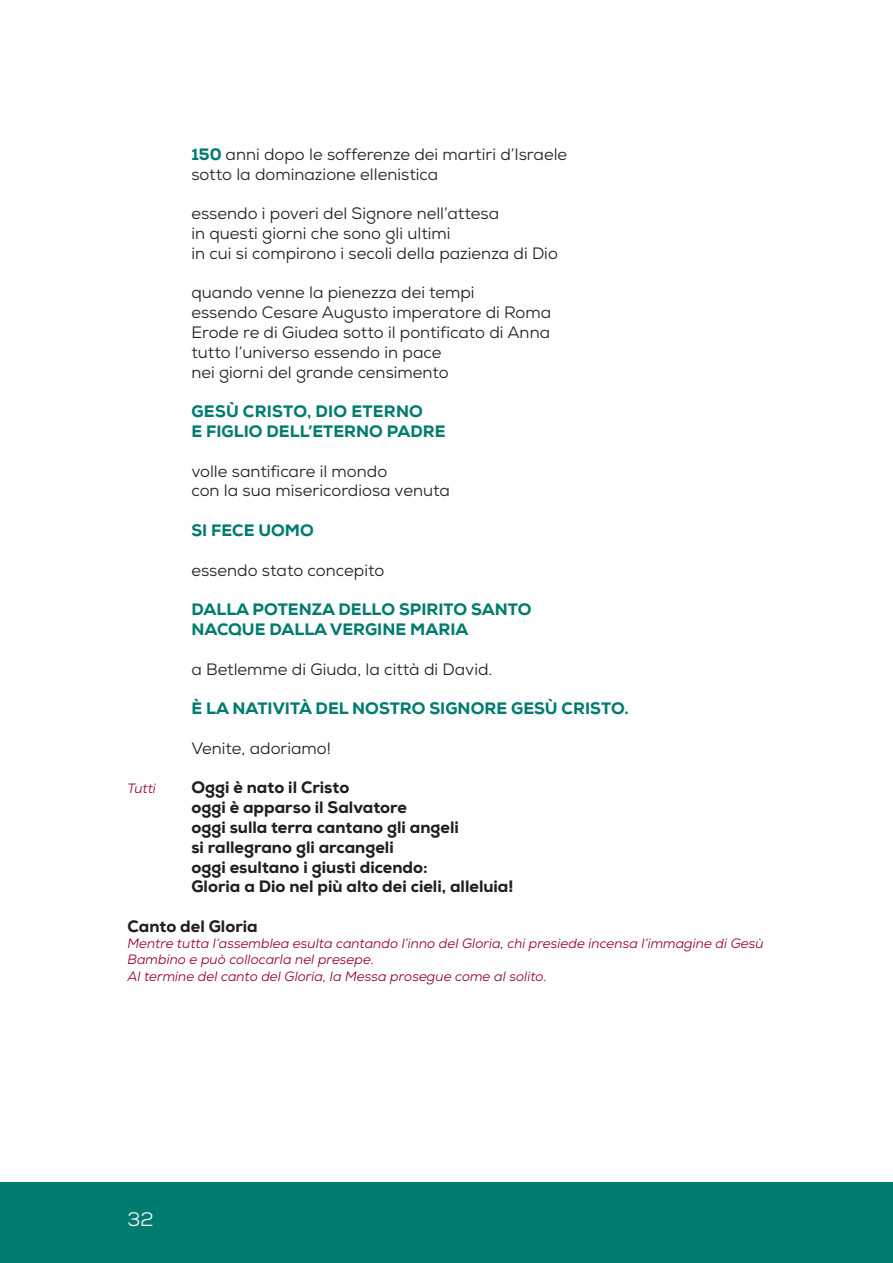
<style>
.page{position:relative;width:893px;height:1263px;background:#fff}
.page>*{position:absolute;margin:0;border:0;box-sizing:border-box;transform-origin:0 0}
.t1{font:19.5px "Nexa";color:#fff}
.Normale{font:16.5px "Nexa";color:#231f20}
.Normale-2{font:800 16.5px "Nexa";color:#231f20}
.Normale-3{font:800 16.5px "Nexa";color:#007b6f}
.Normale-4{font:italic 13.5px/16.2px "Nexa";color:#903}
.s1{font-weight:800;color:#007b6f}
</style>
<div class="page">
<div style="left:0;top:1182px;width:893px;height:81px;background:#007b6f"></div>
<p class="Normale" style="left:191px;top:144px;width:377px"><span class="s1">150</span> anni dopo le sofferenze dei martiri d’Israele</p>
<p class="Normale" style="left:191px;top:163px;width:248px">sotto la dominazione ellenistica</p>
<p class="Normale" style="left:191px;top:203px;width:309px">essendo i poveri del Signore nell’attesa</p>
<p class="Normale" style="left:191px;top:223px;width:261px">in questi giorni che sono gli ultimi</p>
<p class="Normale" style="left:191px;top:243px;width:368px">in cui si compirono i secoli della pazienza di Dio</p>
<p class="Normale" style="left:191px;top:282px;width:285px">quando venne la pienezza dei tempi</p>
<p class="Normale" style="left:191px;top:302px;width:361px">essendo Cesare Augusto imperatore di Roma</p>
<p class="Normale" style="left:191px;top:322px;width:360px">Erode re di Giudea sotto il pontificato di Anna</p>
<p class="Normale" style="left:191px;top:342px;width:252px">tutto l’universo essendo in pace</p>
<p class="Normale" style="left:191px;top:361px;width:259px">nei giorni del grande censimento</p>
<p class="Normale-3" style="left:191px;top:401px;width:233px">GESÙ CRISTO, DIO ETERNO</p>
<p class="Normale-3" style="left:191px;top:421px;width:256px">E FIGLIO DELL’ETERNO PADRE</p>
<p class="Normale" style="left:191px;top:460px;width:197px">volle santificare il mondo</p>
<p class="Normale" style="left:191px;top:480px;width:260px">con la sua misericordiosa venuta</p>
<p class="Normale-3" style="left:191px;top:520px;width:124px">SI FECE UOMO</p>
<p class="Normale" style="left:191px;top:559px;width:194px">essendo stato concepito</p>
<p class="Normale-3" style="left:191px;top:599px;width:342px">DALLA POTENZA DELLO SPIRITO SANTO</p>
<p class="Normale-3" style="left:191px;top:619px;width:279px">NACQUE DALLA VERGINE MARIA</p>
<p class="Normale" style="left:191px;top:658px;width:302px">a Betlemme di Giuda, la città di David.</p>
<p class="Normale-3" style="left:191px;top:698px;width:439px">È LA NATIVITÀ DEL NOSTRO SIGNORE GESÙ CRISTO.</p>
<p class="Normale" style="left:191px;top:738px;width:141px">Venite, adoriamo!</p>
<p class="Normale-4" style="left:128px;top:781px;width:30px">Tutti</p>
<p class="Normale-2" style="left:191px;top:777px;width:160px">Oggi è nato il Cristo</p>
<p class="Normale-2" style="left:191px;top:797px;width:217px">oggi è apparso il Salvatore</p>
<p class="Normale-2" style="left:191px;top:817px;width:269px">oggi sulla terra cantano gli angeli</p>
<p class="Normale-2" style="left:191px;top:836px;width:204px">si rallegrano gli arcangeli</p>
<p class="Normale-2" style="left:191px;top:856px;width:238px">oggi esultano i giusti dicendo:</p>
<p class="Normale-2" style="left:191px;top:876px;width:324px">Gloria a Dio nel più alto dei cieli, alleluia!</p>
<p class="Normale-2" style="left:128px;top:916px;width:132px">Canto del Gloria</p>
<p class="Normale-4" style="left:128px;top:935px;width:637px">Mentre tutta l’assemblea esulta cantando l’inno del Gloria, chi presiede incensa l’immagine di Gesù<br>Bambino e può collocarla nel presepe.</p>
<p class="Normale-4" style="left:128px;top:968px;width:421px">Al termine del canto del Gloria, la Messa prosegue come al solito.</p>
<p class="t1" style="left:128px;top:1207px;width:28px">32</p>
</div>
